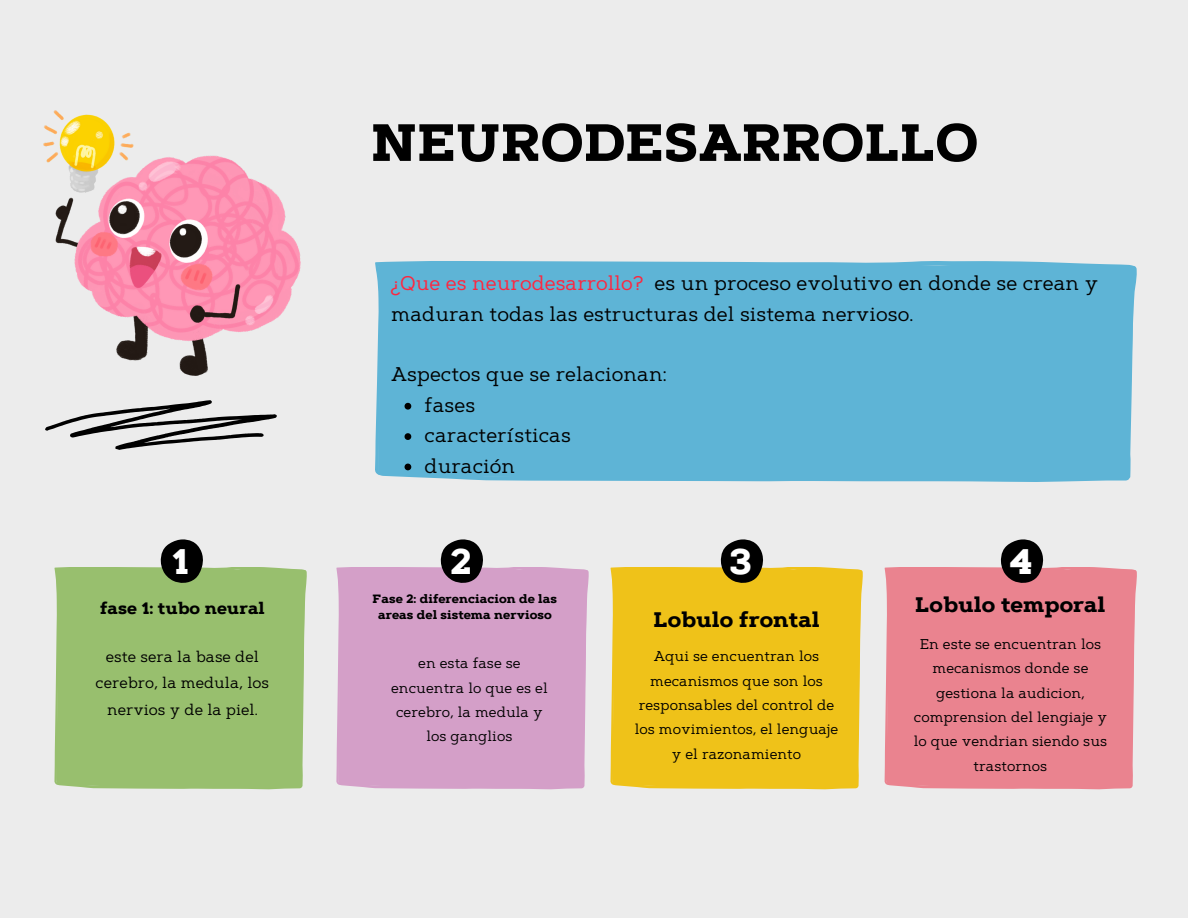
<style>
.page{position:relative;width:1188px;height:918px;background:#ececec}
.page>*{position:absolute;margin:0;border:0;box-sizing:border-box;transform-origin:0 0}
.t1{font:700 52.35px "Artegra Slab";color:#000}
.t2{font:700 35.55px "Artegra Slab";color:#fff}
.t3{font:700 21px "Artegra Slab";color:#000}
.t4{font:19.8px/30.3px "Artegra Slab";color:#000}
.t5{font:700 16.5px "Artegra Slab";color:#000}
.t6{font:15.3px/26.2px "Artegra Slab";color:#000;text-align:center}
.t7{font:14.1px/24.3px "Artegra Slab";color:#000;text-align:center}
.t8{font:700 12px/16px "Artegra Slab";color:#000;text-align:center}
.s1{color:#ff253e}
</style>
<div class="page">
<div style="left:336px;top:567px;width:253px;height:222px;background:#d49fc8"></div>
<div style="left:54px;top:567px;width:253px;height:222px;background:#98bf6e"></div>
<div style="left:610px;top:567px;width:253px;height:222px;background:#efc219"></div>
<div style="left:884px;top:567px;width:253px;height:222px;background:#ea838f"></div>
<svg style="left:45px;top:375px;width:232px;height:75px"></svg>
<div style="left:375px;top:261px;width:762px;height:221px;background:#5eb4d6"></div>
<svg style="left:161px;top:539px;width:43px;height:45px;background:#2f342a"></svg>
<svg style="left:441px;top:539px;width:44px;height:45px;background:#3b3439"></svg>
<svg style="left:721px;top:539px;width:44px;height:45px;background:#3f3822"></svg>
<svg style="left:1001px;top:539px;width:44px;height:45px;background:#3e3032"></svg>
<img style="left:44px;top:111px;width:256px;height:264px">
<svg style="left:405px;top:403px;width:6px;height:7px"></svg>
<svg style="left:405px;top:433px;width:6px;height:7px"></svg>
<svg style="left:405px;top:464px;width:6px;height:6px"></svg>
<p class="t1" style="left:371px;top:110px;width:609px">NEURODESARROLLO</p>
<p class="t4" style="left:391px;top:268px;width:709px"><span class="s1">¿Que es neurodesarrollo?</span> es un proceso evolutivo en donde se crean y</p>
<p class="t4" style="left:391px;top:298px;width:524px">maduran todas las estructuras del sistema nervioso.</p>
<p class="t4" style="left:425px;top:359px;width:244px;text-indent:-34px">Aspectos que se relacionan: fases</p>
<p class="t4" style="left:425px;top:420px;width:148px">características</p>
<p class="t4" style="left:425px;top:450px;width:92px">duración</p>
<p class="t2" style="left:172px;top:540px;width:18px">1</p>
<h6 class="t2" style="left:450px;top:540px;width:23px">2</h6>
<p class="t2" style="left:730px;top:540px;width:24px">3</p>
<p class="t2" style="left:1009px;top:540px;width:25px">4</p>
<p class="t5" style="left:100px;top:598px;width:166px">fase 1: tubo neural</p>
<h1 class="t8" style="left:373px;top:591px;width:186px">Fase 2: diferenciacion de las areas del sistema nervioso</h1>
<h3 class="t3" style="left:653px;top:607px;width:168px">Lobulo frontal</h3>
<h4 class="t6" style="left:96px;top:644px;width:175px">este sera la base del cerebro, la medula, los nervios y de la piel.</h4>
<h5 class="t7" style="left:391px;top:651px;width:158px">en esta fase se encuentra lo que es el cerebro, la medula y los ganglios</h5>
<p class="t7" style="left:635px;top:644px;width:205px">Aqui se encuentran los mecanismos que son los responsables del control de los movimientos, el lenguaje y el razonamiento</p>
<h3 class="t3" style="left:915px;top:592px;width:192px">Lobulo temporal</h3>
<p class="t7" style="left:914px;top:632px;width:195px">En este se encuentran los mecanismos donde se gestiona la audicion, comprension del lengiaje y lo que vendrian siendo sus trastornos</p>
</div>
